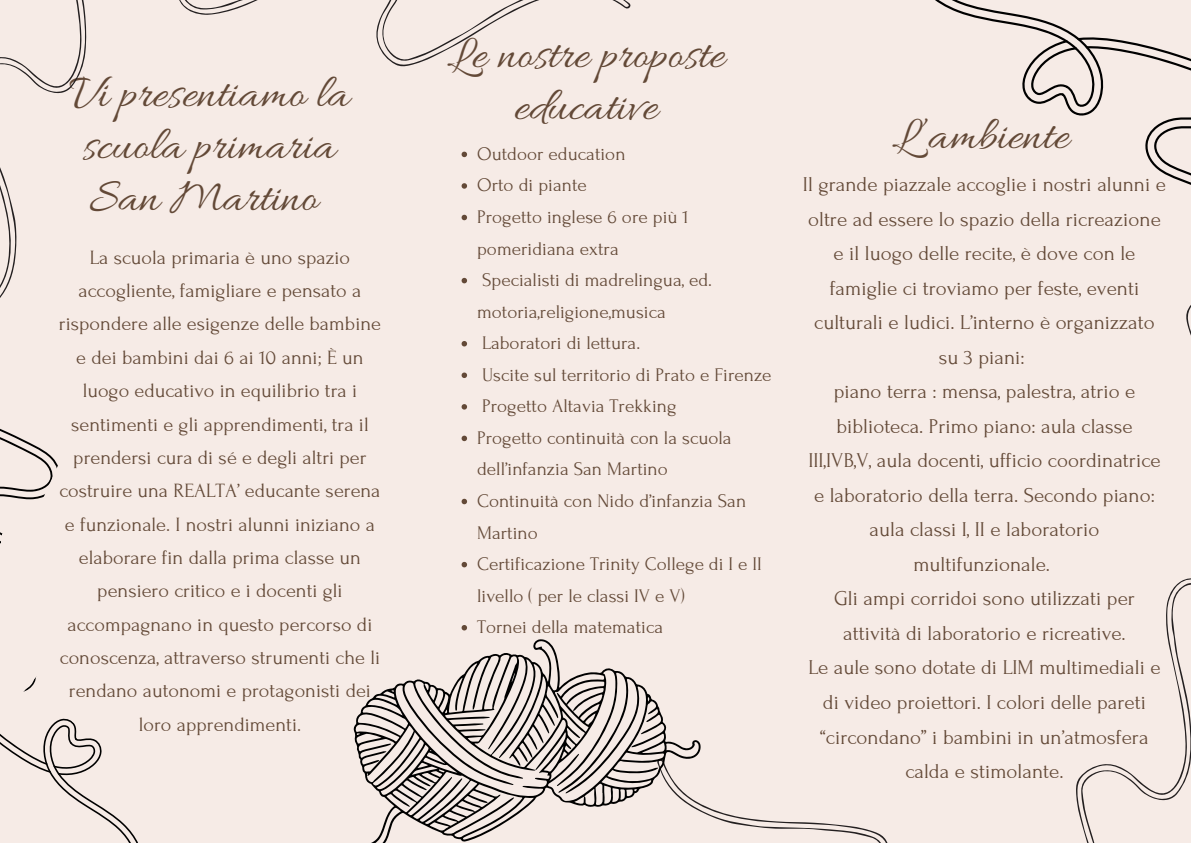
<style>
.page{position:relative;width:1191px;height:843px;background:#fff}
.page>*{position:absolute;margin:0;border:0;box-sizing:border-box;transform-origin:0 0}
.t1{font:48px/51.8px "Allura";color:#634937}
.t2{font:47.9px/51.7px "Allura";color:#634937;text-align:center}
.t3{font:21px/34.5px "Forum";color:#634937;text-align:center}
.t4{font:20.3px/33.3px "Forum";color:#634937;text-align:center}
.t5{font:19.2px/31.5px "Forum";color:#634937}
</style>
<div class="page">
<div style="left:0;top:0;width:1190px;height:842px;background:#f6ebe6"></div>
<svg style="left:700px;top:743px;width:187px;height:99px"></svg>
<svg style="left:353px;top:639px;width:347px;height:203px"></svg>
<svg style="left:208px;top:0;width:423px;height:67px"></svg>
<svg style="left:1076px;top:578px;width:114px;height:264px"></svg>
<svg style="left:0;top:676px;width:138px;height:166px"></svg>
<svg style="left:0;top:0;width:208px;height:298px"></svg>
<svg style="left:935px;top:0;width:255px;height:333px"></svg>
<svg style="left:0;top:428px;width:58px;height:72px"></svg>
<svg style="left:461px;top:152px;width:6px;height:5px"></svg>
<svg style="left:461px;top:183px;width:6px;height:6px"></svg>
<svg style="left:461px;top:215px;width:6px;height:5px"></svg>
<svg style="left:461px;top:278px;width:6px;height:5px"></svg>
<svg style="left:461px;top:341px;width:6px;height:5px"></svg>
<svg style="left:461px;top:372px;width:6px;height:6px"></svg>
<svg style="left:461px;top:404px;width:6px;height:5px"></svg>
<svg style="left:461px;top:435px;width:6px;height:6px"></svg>
<svg style="left:461px;top:498px;width:6px;height:6px"></svg>
<svg style="left:461px;top:561px;width:6px;height:6px"></svg>
<svg style="left:461px;top:625px;width:6px;height:5px"></svg>
<p class="t1" style="left:69px;top:71px;width:282px">Vi presentiamo la scuola primaria<br>San Martino</p>
<p class="t4" style="left:59px;top:241px;width:323px">La scuola primaria è uno spazio accogliente, famigliare e pensato a rispondere alle esigenze delle bambine e dei bambini dai 6 ai 10 anni; È un luogo educativo in equilibrio tra i sentimenti e gli apprendimenti, tra il prendersi cura di sé e degli altri per costruire una REALTA’ educante serena e funzionale. I nostri alunni iniziano a elaborare fin dalla prima classe un pensiero critico e i docenti gli accompagnano in questo percorso di conoscenza, attraverso strumenti che li rendano autonomi e protagonisti dei loro apprendimenti.</p>
<p class="t2" style="left:447px;top:31px;width:279px">Le nostre proposte educative</p>
<h1 class="t5" style="left:477px;top:138px;width:150px">Outdoor education</h1>
<p class="t5" style="left:477px;top:170px;width:111px">Orto di piante</p>
<h1 class="t5" style="left:477px;top:201px;width:213px">Progetto inglese 6 ore più 1 pomeridiana extra</h1>
<h1 class="t5" style="left:477px;top:264px;width:236px">Specialisti di madrelingua, ed. motoria,religione,musica</h1>
<p class="t5" style="left:482px;top:327px;width:160px">Laboratori di lettura.</p>
<p class="t5" style="left:482px;top:359px;width:291px">Uscite sul territorio di Prato e Firenze</p>
<p class="t5" style="left:482px;top:390px;width:196px">Progetto Altavia Trekking</p>
<p class="t5" style="left:477px;top:422px;width:256px">Progetto continuità con la scuola dell’infanzia San Martino</p>
<p class="t5" style="left:477px;top:485px;width:271px">Continuità con Nido d’infanzia San<br>Martino</p>
<p class="t5" style="left:477px;top:548px;width:286px">Certificazione Trinity College di I e II livello ( per le classi IV e V)</p>
<p class="t5" style="left:477px;top:611px;width:188px">Tornei della matematica</p>
<p class="t1" style="left:892px;top:112px;width:178px">L’ambiente</p>
<p class="t3" style="left:802px;top:167px;width:364px">Il grande piazzale accoglie i nostri alunni e oltre ad essere lo spazio della ricreazione e il luogo delle recite, è dove con le famiglie ci troviamo per feste, eventi culturali e ludici. L’interno è organizzato su 3 piani:</p>
<p class="t3" style="left:808px;top:374px;width:354px">piano terra : mensa, palestra, atrio e biblioteca. Primo piano: aula classe III,IVB,V, aula docenti, ufficio coordinatrice e laboratorio della terra. Secondo piano: aula classi I, II e laboratorio multifunzionale.</p>
<p class="t3" style="left:833px;top:581px;width:302px">Gli ampi corridoi sono utilizzati per attività di laboratorio e ricreative.</p>
<p class="t3" style="left:808px;top:650px;width:354px">Le aule sono dotate di LIM multimediali e di video proiettori. I colori delle pareti “circondano” i bambini in un’atmosfera calda e stimolante.</p>
</div>
